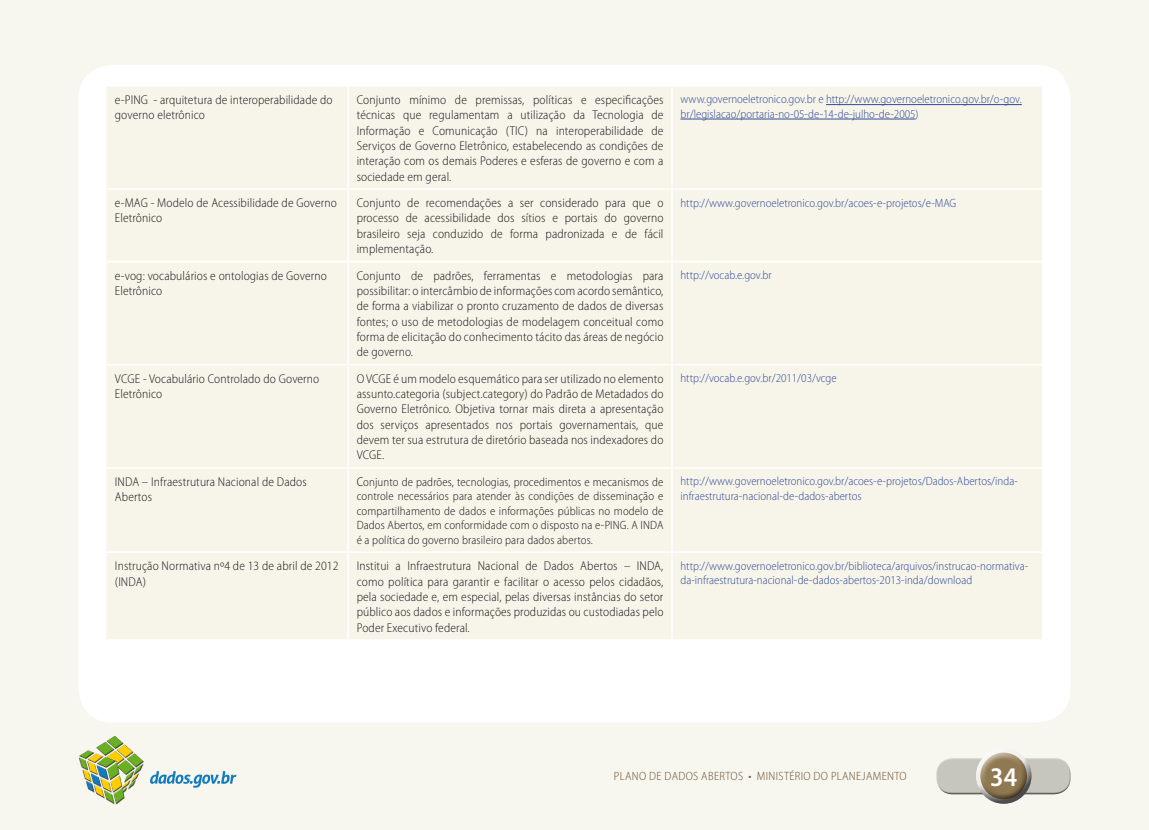
<style>
.page{position:relative;width:1149px;height:830px;background:#fff}
.page>*{position:absolute;margin:0;border:0;box-sizing:border-box;transform-origin:0 0}
.t1{font:600 semi-condensed 27px "Myriad Pro";color:#fff}
.texto_justificado{font:300 semi-condensed 12.75px/15.3px "Myriad Pro";letter-spacing:.01em;color:#1a171c;text-align:justify}
.textos{font:300 semi-condensed 12.75px/15.3px "Myriad Pro";letter-spacing:.01em;color:#1a171c}
.endereço_eletronico{font:300 semi-condensed 12px/14.4px "Myriad Pro";color:#324a97}
.texto_justificado-2{font:300 semi-condensed 12px/14.4px "Myriad Pro";letter-spacing:.01em;color:#1a171c;text-align:justify}
.t2{font:300 semi-condensed 12px "Myriad Pro";letter-spacing:.03em;color:#685134}
.s1{font-size:12.75px;color:#010000}
</style>
<div class="page">
<div style="left:1px;top:1px;width:1147px;height:828px;background:#f7f6ef"></div>
<div style="left:78px;top:65px;width:992px;height:657px;background:#fff;border-radius:34px"></div>
<div style="left:933px;top:754px;width:137px;height:31px;background:#fff;opacity:.75"></div>
<div style="left:935px;top:761px;width:136px;height:34px;background:#1a171c;opacity:.75"></div>
<div style="left:972px;top:745px;width:60px;height:42px;background:#fff;opacity:.75"></div>
<div style="left:972px;top:755px;width:60px;height:49px;background:#1a171c;opacity:.75"></div>
<div style="left:78px;top:735px;width:66px;height:67px;background:#fff;opacity:.75"></div>
<div style="left:78px;top:740px;width:66px;height:64px;background:#1a171c;opacity:.75"></div>
<svg style="left:150px;top:771px;width:86px;height:16px"></svg>
<div style="left:106px;top:87px;width:935px;height:552px;background:#f7f5ea"></div>
<hr style="left:347px;top:87px;width:2px;height:101px;background:#fff">
<hr style="left:671px;top:87px;width:1px;height:101px;background:#fff">
<hr style="left:106px;top:188px;width:242px;height:2px;background:#fff">
<hr style="left:348px;top:188px;width:323px;height:2px;background:#fff">
<hr style="left:347px;top:190px;width:2px;height:71px;background:#fff">
<hr style="left:671px;top:188px;width:370px;height:2px;background:#fff">
<hr style="left:671px;top:190px;width:1px;height:71px;background:#fff">
<hr style="left:106px;top:261px;width:242px;height:1px;background:#fff">
<hr style="left:348px;top:261px;width:323px;height:1px;background:#fff">
<hr style="left:347px;top:262px;width:2px;height:102px;background:#fff">
<hr style="left:671px;top:261px;width:370px;height:1px;background:#fff">
<hr style="left:671px;top:262px;width:1px;height:102px;background:#fff">
<hr style="left:106px;top:364px;width:242px;height:1px;background:#fff">
<hr style="left:348px;top:364px;width:323px;height:1px;background:#fff">
<hr style="left:347px;top:365px;width:2px;height:102px;background:#fff">
<hr style="left:671px;top:364px;width:370px;height:1px;background:#fff">
<hr style="left:671px;top:365px;width:1px;height:102px;background:#fff">
<hr style="left:106px;top:467px;width:242px;height:1px;background:#fff">
<hr style="left:348px;top:467px;width:323px;height:1px;background:#fff">
<hr style="left:347px;top:468px;width:2px;height:83px;background:#fff">
<hr style="left:671px;top:467px;width:370px;height:1px;background:#fff">
<hr style="left:671px;top:468px;width:1px;height:83px;background:#fff">
<hr style="left:106px;top:551px;width:242px;height:1px;background:#fff">
<hr style="left:348px;top:551px;width:323px;height:1px;background:#fff">
<hr style="left:347px;top:552px;width:2px;height:87px;background:#fff">
<hr style="left:671px;top:551px;width:370px;height:1px;background:#fff">
<hr style="left:671px;top:552px;width:1px;height:87px;background:#fff">
<hr style="left:825px;top:104px;width:196px;height:1px;background:#324a97">
<hr style="left:680px;top:119px;width:235px;height:1px;background:#324a97">
<p class="textos" style="left:115px;top:92px;width:219px">e-PING - arquitetura de interoperabilidade do governo eletrônico</p>
<p class="texto_justificado" style="left:356px;top:92px;width:308px">Conjunto mínimo de premissas, políticas e especificações técnicas que regulamentam a utilização da Tecnologia de Informação e Comunicação (TIC) na interoperabilidade de Serviços de Governo Eletrônico, estabelecendo as condições de interação com os demais Poderes e esferas de governo e com a sociedade em geral.</p>
<p class="endereço_eletronico" style="left:680px;top:92px;width:342px">www.governoeletronico.gov.br e http://www.governoeletronico.gov.br/o-gov. br/legislacao/portaria-no-05-de-14-de-julho-de-2005)</p>
<p class="textos" style="left:115px;top:195px;width:223px">e-MAG - Modelo de Acessibilidade de Governo<br>Eletrônico</p>
<p class="texto_justificado" style="left:356px;top:195px;width:308px">Conjunto de recomendações a ser considerado para que o processo de acessibilidade dos sítios e portais do governo brasileiro seja conduzido de forma padronizada e de fácil implementação.</p>
<p class="endereço_eletronico" style="left:680px;top:195px;width:277px">http://www.governoeletronico.gov.br/acoes-e-projetos/e-MAG</p>
<p class="textos" style="left:115px;top:268px;width:213px">e-vog: vocabulários e ontologias de Governo<br>Eletrônico</p>
<p class="texto_justificado" style="left:356px;top:268px;width:308px">Conjunto de padrões, ferramentas e metodologias para possibilitar: o intercâmbio de informações com acordo semântico, de forma a viabilizar o pronto cruzamento de dados de diversas fontes; o uso de metodologias de modelagem conceitual como forma de elicitação do conhecimento tácito das áreas de negócio de governo.</p>
<p class="endereço_eletronico" style="left:680px;top:268px;width:93px">http://vocab.e.gov.br</p>
<p class="textos" style="left:115px;top:371px;width:206px">VCGE - Vocabulário Controlado do Governo<br>Eletrônico</p>
<p class="texto_justificado" style="left:356px;top:371px;width:308px">O VCGE é um modelo esquemático para ser utilizado no elemento assunto.categoria (subject.category) do Padrão de Metadados do Governo Eletrônico. Objetiva tornar mais direta a apresentação dos serviços apresentados nos portais governamentais, que devem ter sua estrutura de diretório baseada nos indexadores do VCGE.</p>
<p class="endereço_eletronico" style="left:680px;top:371px;width:158px">http://vocab.e.gov.br/2011/03/vcge</p>
<p class="textos" style="left:115px;top:474px;width:193px">INDA – Infraestrutura Nacional de Dados<br>Abertos</p>
<p class="texto_justificado-2" style="left:356px;top:475px;width:308px"><span class="s1">C</span>onjunto de padrões, tecnologias, procedimentos e mecanismos de controle necessários para atender às condições de disseminação e compartilhamento de dados e informações públicas no modelo de Dados Abertos, em conformidade com o disposto na e-PING. A INDA é a política do governo brasileiro para dados abertos.</p>
<p class="endereço_eletronico" style="left:680px;top:474px;width:339px">http://www.governoeletronico.gov.br/acoes-e-projetos/Dados-Abertos/inda&shy;infraestrutura-nacional-de-dados-abertos</p>
<p class="textos" style="left:115px;top:558px;width:225px">Instrução Normativa nº4 de 13 de abril de 2012 (INDA)</p>
<p class="texto_justificado" style="left:356px;top:558px;width:308px">Institui a Infraestrutura Nacional de Dados Abertos – INDA, como política para garantir e facilitar o acesso pelos cidadãos, pela sociedade e, em especial, pelas diversas instâncias do setor público aos dados e informações produzidas ou custodiadas pelo Poder Executivo federal.</p>
<p class="endereço_eletronico" style="left:680px;top:558px;width:349px">http://www.governoeletronico.gov.br/biblioteca/arquivos/instrucao-normativa&shy;da-infraestrutura-nacional-de-dados-abertos-2013-inda/download</p>
<p class="t2" style="left:613px;top:769px;width:294px">PLANO DE DADOS ABERTOS • MINISTÉRIO DO PLANEJAMENTO</p>
<h1 class="t1" style="left:989px;top:761px;width:28px">34</h1>
</div>
